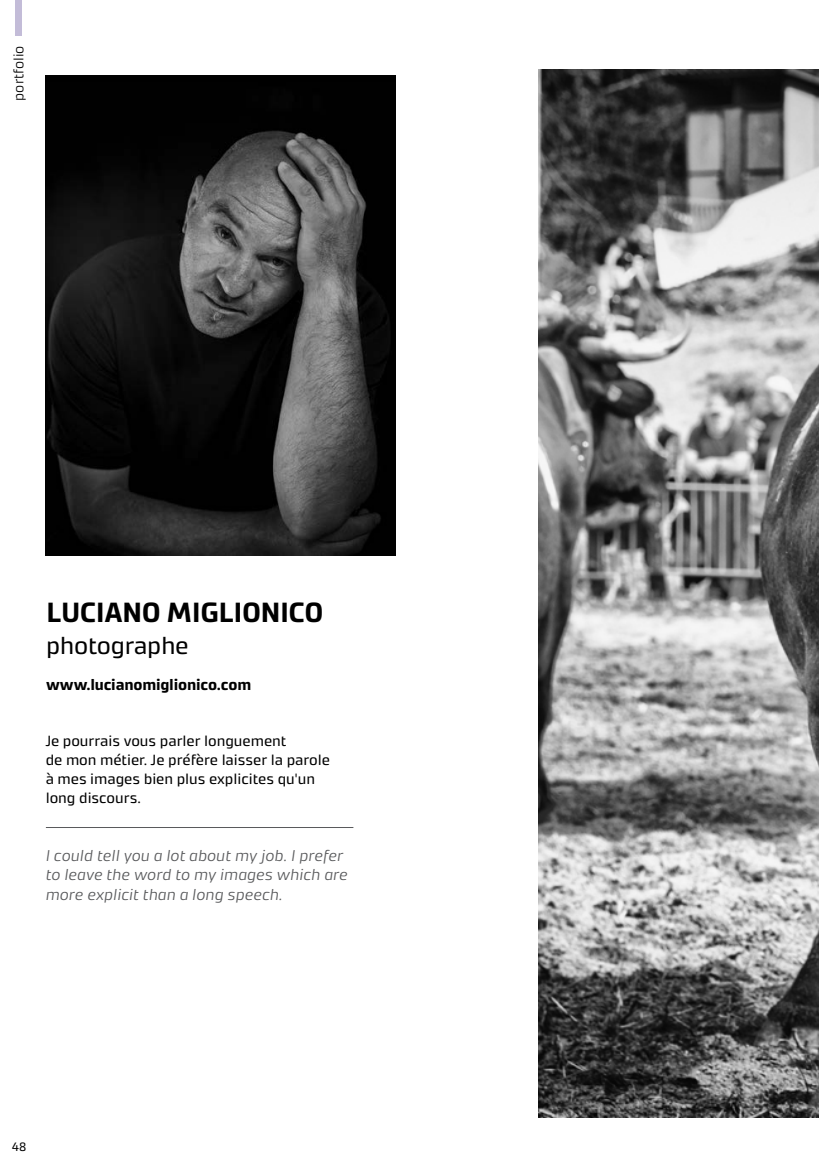
<style>
.page{position:relative;width:819px;height:1166px;background:#fff}
.page>*{position:absolute;margin:0;border:0;box-sizing:border-box;transform-origin:0 0}
.t1{font:700 28px "Accura";color:#000}
.t2{font:24.5px "Accura";letter-spacing:-.01em;color:#000}
.t3{font:italic 300 15.75px/19.2px "Accura";color:#58595b}
.t4{font:700 15.75px "Accura";letter-spacing:-.01em;color:#000}
.t5{font:14.88px/19.2px "Accura";color:#000}
.t6{font:300 14px "Accura";color:#000}
.t7{font:12.25px "Accura";color:#000}
</style>
<div class="page">
<div style="left:15px;top:0;width:6px;height:36px;background:#c3bcd8"></div>
<img style="left:46px;top:75px;width:349px;height:480px">
<img style="left:539px;top:69px;width:280px;height:1048px">
<hr style="left:46px;top:827px;width:307px;height:1px;background:#58595b">
<p class="t6" style="left:10px;top:101px;width:57px;rotate:-90deg">portfolio</p>
<h1 class="t1" style="left:46px;top:595px;width:278px">LUCIANO MIGLIONICO</h1>
<h2 class="t2" style="left:46px;top:630px;width:144px">photographe</h2>
<p class="t4" style="left:46px;top:675px;width:206px">www.lucianomiglionico.com</p>
<p class="t5" style="left:46px;top:731px;width:286px">Je pourrais vous parler longuement<br>de mon métier. Je préfère laisser la parole à mes images bien plus explicites qu'un long discours.</p>
<p class="t3" style="left:46px;top:846px;width:304px">I could tell you a lot about my job. I prefer to leave the word to my images which are more explicit than a long speech.</p>
<p class="t7" style="left:12px;top:1139px;width:16px">48</p>
</div>
